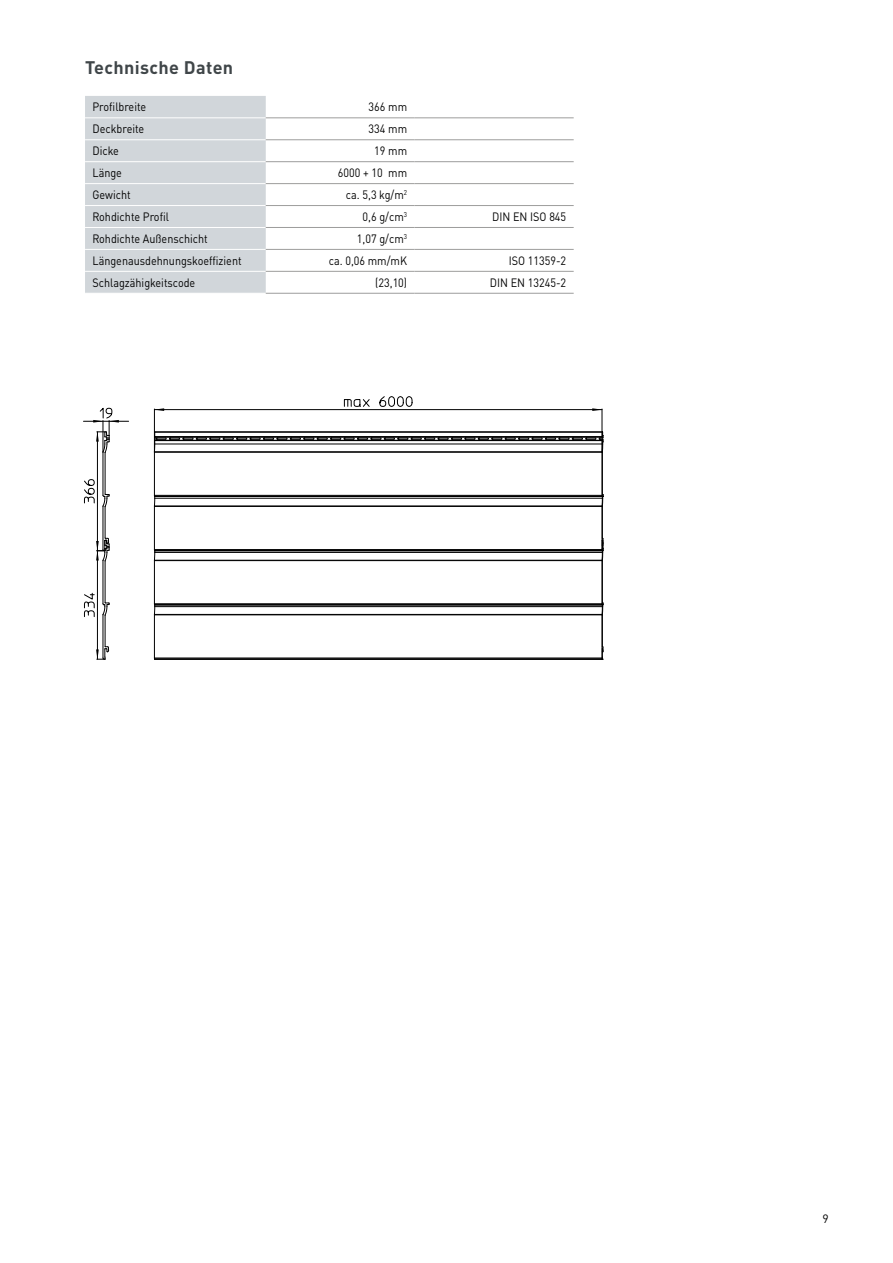
<style>
.page{position:relative;width:893px;height:1263px;background:#fff}
.page>*{position:absolute;margin:0;border:0;box-sizing:border-box;transform-origin:0 0}
.t1{font:700 18px "DIN Pro";letter-spacing:.02em;color:#404649}
.t2{font:12px "DIN Pro";color:#000;scale:.9 1}
.t3{font:12px "DIN Pro";color:#000}
</style>
<div class="page">
<div style="left:85px;top:96px;width:181px;height:197px;background:#d1d6da"></div>
<hr style="left:85px;top:118px;width:181px;height:1px;background:#fff">
<hr style="left:85px;top:139px;width:181px;height:1px;background:#fff">
<hr style="left:85px;top:161px;width:181px;height:1px;background:#fff">
<hr style="left:85px;top:183px;width:181px;height:1px;background:#fff">
<hr style="left:85px;top:205px;width:181px;height:1px;background:#fff">
<hr style="left:85px;top:227px;width:181px;height:1px;background:#fff">
<hr style="left:85px;top:249px;width:181px;height:1px;background:#fff">
<hr style="left:85px;top:271px;width:181px;height:1px;background:#fff">
<hr style="left:266px;top:118px;width:149px;height:1px;background:#9d9d9c">
<hr style="left:415px;top:118px;width:159px;height:1px;background:#9d9d9c">
<hr style="left:266px;top:139px;width:149px;height:1px;background:#9d9d9c">
<hr style="left:415px;top:139px;width:159px;height:1px;background:#9d9d9c">
<hr style="left:266px;top:161px;width:149px;height:1px;background:#9d9d9c">
<hr style="left:415px;top:161px;width:159px;height:1px;background:#9d9d9c">
<hr style="left:266px;top:183px;width:149px;height:1px;background:#9d9d9c">
<hr style="left:415px;top:183px;width:159px;height:1px;background:#9d9d9c">
<hr style="left:266px;top:205px;width:149px;height:1px;background:#9d9d9c">
<hr style="left:415px;top:205px;width:159px;height:1px;background:#9d9d9c">
<hr style="left:266px;top:227px;width:149px;height:1px;background:#9d9d9c">
<hr style="left:415px;top:227px;width:159px;height:1px;background:#9d9d9c">
<hr style="left:266px;top:249px;width:149px;height:1px;background:#9d9d9c">
<hr style="left:415px;top:249px;width:159px;height:1px;background:#9d9d9c">
<hr style="left:266px;top:271px;width:149px;height:1px;background:#9d9d9c">
<hr style="left:415px;top:271px;width:159px;height:1px;background:#9d9d9c">
<hr style="left:266px;top:293px;width:149px;height:1px;background:#9d9d9c">
<hr style="left:415px;top:293px;width:159px;height:1px;background:#9d9d9c">
<hr style="left:97px;top:432px;width:1px;height:119px;background:#000">
<svg style="left:84px;top:479px;width:11px;height:24px"></svg>
<hr style="left:97px;top:551px;width:1px;height:108px;background:#000">
<svg style="left:84px;top:593px;width:11px;height:24px"></svg>
<hr style="left:105px;top:615px;width:1px;height:31px;background:#000">
<hr style="left:105px;top:561px;width:1px;height:42px;background:#000">
<hr style="left:103px;top:615px;width:1px;height:43px;background:#000">
<hr style="left:103px;top:561px;width:1px;height:43px;background:#000">
<svg style="left:96px;top:646px;width:13px;height:14px"></svg>
<svg style="left:102px;top:602px;width:8px;height:14px"></svg>
<hr style="left:103px;top:506px;width:1px;height:43px;background:#000">
<hr style="left:105px;top:507px;width:1px;height:31px;background:#000">
<hr style="left:103px;top:452px;width:1px;height:43px;background:#000">
<hr style="left:105px;top:452px;width:1px;height:42px;background:#000">
<svg style="left:96px;top:537px;width:14px;height:25px"></svg>
<svg style="left:83px;top:407px;width:46px;height:46px"></svg>
<svg style="left:102px;top:493px;width:8px;height:15px"></svg>
<hr style="left:154px;top:409px;width:448px;height:1px;background:#000">
<hr style="left:602px;top:409px;width:1px;height:43px;background:#000">
<hr style="left:154px;top:409px;width:1px;height:43px;background:#000">
<svg style="left:154px;top:408px;width:10px;height:3px"></svg>
<svg style="left:592px;top:408px;width:10px;height:3px"></svg>
<svg style="left:344px;top:399px;width:26px;height:8px"></svg>
<svg style="left:379px;top:396px;width:33px;height:11px"></svg>
<hr style="left:602px;top:615px;width:1px;height:43px;background:#000">
<hr style="left:154px;top:615px;width:1px;height:43px;background:#000">
<hr style="left:154px;top:658px;width:448px;height:1px;background:#000">
<hr style="left:154px;top:560px;width:448px;height:1px;background:#000">
<hr style="left:155px;top:552px;width:447px;height:1px;background:#000">
<hr style="left:602px;top:561px;width:1px;height:43px;background:#000">
<hr style="left:154px;top:561px;width:1px;height:43px;background:#000">
<hr style="left:154px;top:603px;width:448px;height:1px;background:#000">
<hr style="left:154px;top:614px;width:448px;height:1px;background:#000">
<hr style="left:154px;top:615px;width:448px;height:1px;background:#000">
<hr style="left:155px;top:605px;width:447px;height:1px;background:#000">
<hr style="left:155px;top:604px;width:447px;height:1px;background:#000">
<hr style="left:155px;top:606px;width:447px;height:1px;background:#000">
<hr style="left:155px;top:659px;width:447px;height:1px;background:#000">
<svg style="left:154px;top:603px;width:2px;height:11px"></svg>
<svg style="left:601px;top:646px;width:3px;height:14px"></svg>
<svg style="left:601px;top:603px;width:3px;height:13px"></svg>
<hr style="left:154px;top:495px;width:448px;height:1px;background:#000">
<hr style="left:154px;top:452px;width:1px;height:43px;background:#000">
<hr style="left:602px;top:452px;width:1px;height:42px;background:#000">
<hr style="left:602px;top:507px;width:1px;height:31px;background:#000">
<hr style="left:154px;top:506px;width:448px;height:1px;background:#000">
<hr style="left:155px;top:496px;width:447px;height:1px;background:#000">
<hr style="left:155px;top:498px;width:447px;height:1px;background:#000">
<hr style="left:154px;top:549px;width:448px;height:1px;background:#000">
<hr style="left:154px;top:506px;width:1px;height:43px;background:#000">
<hr style="left:155px;top:550px;width:447px;height:1px;background:#000">
<svg style="left:154px;top:495px;width:2px;height:11px"></svg>
<svg style="left:601px;top:494px;width:3px;height:14px"></svg>
<svg style="left:601px;top:537px;width:3px;height:25px"></svg>
<svg style="left:155px;top:431px;width:449px;height:22px"></svg>
<svg style="left:154px;top:549px;width:2px;height:11px"></svg>
<h1 class="t1" style="left:85px;top:53px;width:150px">Technische Daten</h1>
<p class="t2" style="left:92px;top:98px;width:61px">Profilbreite</p>
<p class="t2" style="left:369px;top:98px;width:44px">366 mm</p>
<p class="t2" style="left:92px;top:120px;width:59px">Deckbreite</p>
<p class="t2" style="left:369px;top:120px;width:44px">334 mm</p>
<p class="t2" style="left:92px;top:142px;width:31px">Dicke</p>
<p class="t2" style="left:374px;top:142px;width:38px">19 mm</p>
<p class="t2" style="left:92px;top:163px;width:34px">Länge</p>
<p class="t2" style="left:338px;top:163px;width:78px">6000 + 10 mm</p>
<p class="t2" style="left:92px;top:185px;width:44px">Gewicht</p>
<p class="t2" style="left:346px;top:185px;width:69px">ca. 5,3 kg/m<sup>2</sup></p>
<p class="t2" style="left:92px;top:207px;width:87px">Rohdichte Profil</p>
<p class="t2" style="left:363px;top:207px;width:51px">0,6 g/cm<sup>3</sup></p>
<p class="t2" style="left:492px;top:207px;width:84px">DIN EN ISO 845</p>
<p class="t2" style="left:92px;top:229px;width:130px">Rohdichte Außenschicht</p>
<p class="t2" style="left:357px;top:229px;width:57px">1,07 g/cm<sup>3</sup></p>
<p class="t2" style="left:92px;top:251px;width:167px">Längenausdehnungskoeffizient</p>
<p class="t2" style="left:329px;top:251px;width:89px">ca. 0,06 mm/mK</p>
<p class="t2" style="left:509px;top:251px;width:65px">ISO 11359-2</p>
<p class="t2" style="left:92px;top:273px;width:116px">Schlagzähigkeitscode</p>
<p class="t2" style="left:375px;top:273px;width:37px">(23,10)</p>
<p class="t2" style="left:490px;top:273px;width:86px">DIN EN 13245-2</p>
<p class="t3" style="left:822px;top:1209px;width:8px">9</p>
</div>
